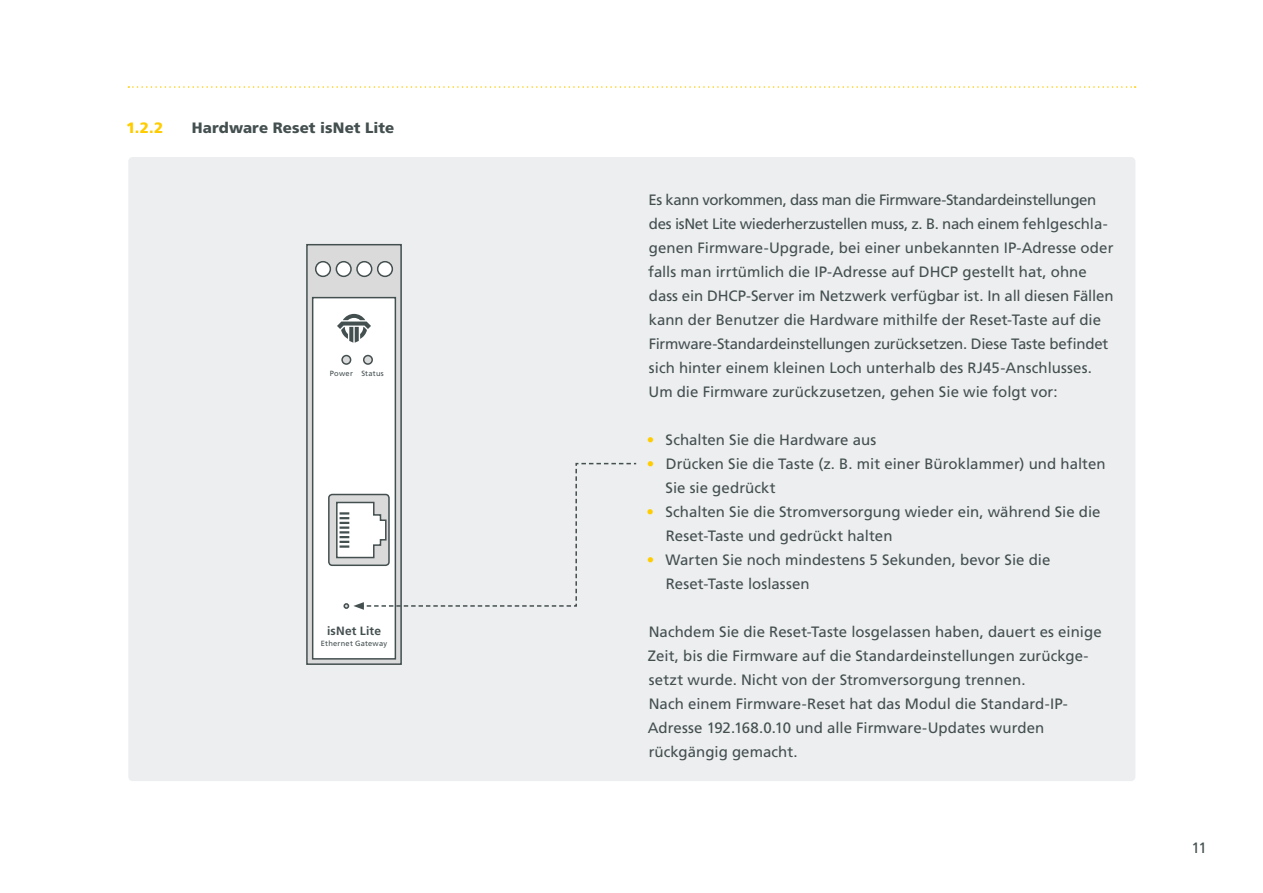
<style>
.page{position:relative;width:1263px;height:893px;background:#fff}
.page>*{position:absolute;margin:0;border:0;box-sizing:border-box;transform-origin:0 0}
.t1{font:15px/24px "Frutiger LT Std";color:#444f50}
.t2{font:900 15px "Frutiger LT Std";letter-spacing:.005em;color:#444f50}
.t3{font:900 15px "Frutiger LT Std";color:#fc0}
.t4{font:700 12px "Frutiger LT Std";letter-spacing:.015em;color:#444f50}
.t5{font:7.5px "Frutiger LT Std";letter-spacing:.03em;color:#444f50}
.s1{color:#fc0}
</style>
<div class="page">
<div style="left:128px;top:157px;width:1007px;height:624px;background:#eceeef;border-radius:4px"></div>
<svg style="left:128px;top:86px;width:1008px;height:2px"></svg>
<div style="left:307px;top:245px;width:94px;height:419px;background:#dadada"></div>
<div style="left:306px;top:244px;width:96px;height:421px;border:2px solid #444f50"></div>
<div style="left:312px;top:297px;width:84px;height:363px;background:#fff;border:2px solid #444f50"></div>
<svg style="left:337px;top:314px;width:34px;height:29px"></svg>
<div style="left:342px;top:356px;width:9px;height:8px;background:#dadada;border-radius:50%"></div>
<div style="left:341px;top:355px;width:10px;height:10px;border:2px solid #444f50;border-radius:50%"></div>
<div style="left:364px;top:356px;width:8px;height:8px;background:#dadada;border-radius:50%"></div>
<div style="left:363px;top:355px;width:10px;height:10px;border:2px solid #444f50;border-radius:50%"></div>
<div style="left:316px;top:262px;width:14px;height:14px;background:#fff;border-radius:50%"></div>
<div style="left:315px;top:261px;width:16px;height:16px;border:2px solid #444f50;border-radius:50%"></div>
<div style="left:336px;top:262px;width:15px;height:14px;background:#fff;border-radius:50%"></div>
<div style="left:336px;top:261px;width:16px;height:16px;border:2px solid #444f50;border-radius:50%"></div>
<div style="left:357px;top:262px;width:15px;height:14px;background:#fff;border-radius:50%"></div>
<div style="left:356px;top:261px;width:16px;height:16px;border:2px solid #444f50;border-radius:50%"></div>
<div style="left:378px;top:262px;width:14px;height:14px;background:#fff;border-radius:50%"></div>
<div style="left:377px;top:261px;width:16px;height:16px;border:2px solid #444f50;border-radius:50%"></div>
<svg style="left:328px;top:462px;width:309px;height:148px"></svg>
<p class="t3" style="left:126px;top:119px;width:39px">1.2.2</p>
<p class="t2" style="left:192px;top:119px;width:204px">Hardware Reset isNet Lite</p>
<p class="t5" style="left:330px;top:369px;width:55px">Power Status</p>
<p class="t4" style="left:327px;top:623px;width:56px">isNet Lite</p>
<p class="t5" style="left:321px;top:639px;width:68px">Ethernet Gateway</p>
<p class="t1" style="left:648px;top:188px;width:467px">Es kann vorkommen, dass man die Firmware-Standardeinstellungen des isNet Lite wiederherzustellen muss, z. B. nach einem fehlgeschla&shy;genen Firmware-Upgrade, bei einer unbekannten IP-Adresse oder falls man irrtümlich die IP-Adresse auf DHCP gestellt hat, ohne dass ein DHCP-Server im Netzwerk verfügbar ist. In all diesen Fällen kann der Benutzer die Hardware mithilfe der Reset-Taste auf die Firmware-Standardeinstellungen zurücksetzen. Diese Taste befindet sich hinter einem kleinen Loch unterhalb des RJ45-Anschlusses.<br>Um die Firmware zurückzusetzen, gehen Sie wie folgt vor:</p>
<p class="t1" style="left:647px;top:428px;width:231px"><span class="s1">•</span> Schalten Sie die Hardware aus</p>
<p class="t1" style="left:666px;top:452px;width:441px;text-indent:-19px"><span class="s1">•</span> Drücken Sie die Taste (z. B. mit einer Büroklammer) und halten<br>Sie sie gedrückt</p>
<p class="t1" style="left:666px;top:500px;width:436px;text-indent:-19px"><span class="s1">•</span> Schalten Sie die Stromversorgung wieder ein, während Sie die<br>Reset-Taste und gedrückt halten</p>
<p class="t1" style="left:666px;top:548px;width:386px;text-indent:-19px"><span class="s1">•</span> Warten Sie noch mindestens 5 Sekunden, bevor Sie die<br>Reset-Taste loslassen</p>
<p class="t1" style="left:648px;top:620px;width:455px">Nachdem Sie die Reset-Taste losgelassen haben, dauert es einige Zeit, bis die Firmware auf die Standardeinstellungen zurückge&shy;setzt wurde. Nicht von der Stromversorgung trennen.<br>Nach einem Firmware-Reset hat das Modul die Standard-IP-Adresse 192.168.0.10 und alle Firmware-Updates wurden rückgängig gemacht.</p>
<p class="t1" style="left:1191px;top:836px;width:17px">11</p>
</div>
